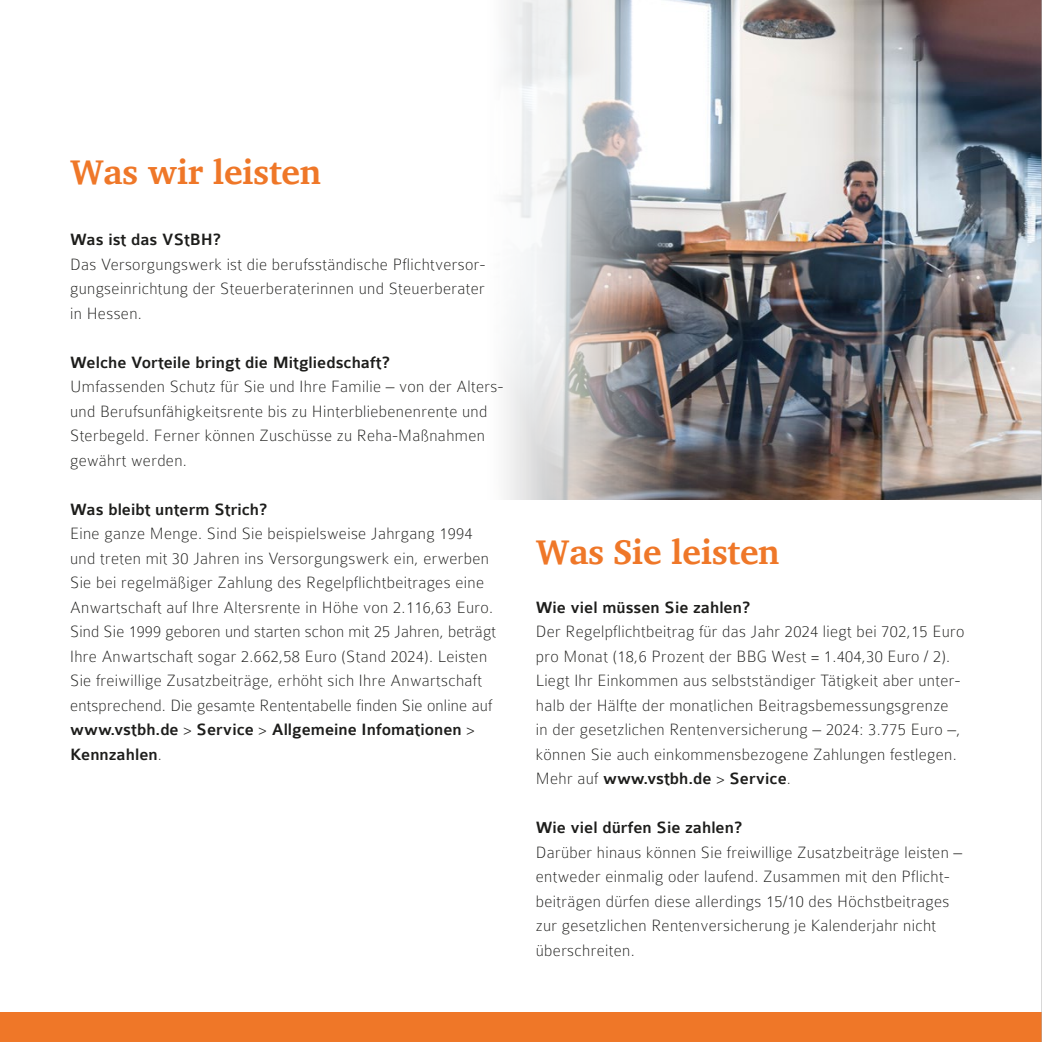
<style>
.page{position:relative;width:1042px;height:1042px;background:#fff}
.page>*{position:absolute;margin:0;border:0;box-sizing:border-box;transform-origin:0 0}
.t1{font:700 35px "Charis SIL";letter-spacing:-.01em;color:#ef7728}
.t2{font:100 17.5px/24.5px "Colaborate";letter-spacing:.02em;color:#1d1d1b}
.t3{font:500 17.5px "Colaborate";color:#1d1d1b}
.s1{font-weight:500}
</style>
<div class="page">
<img style="left:690px;top:0;width:351px;height:500px">
<svg style="left:506px;top:0;width:184px;height:500px"></svg>
<div style="left:0;top:1012px;width:1042px;height:30px;background:#ef7728"></div>
<hr style="left:1041px;top:0;width:1px;height:1042px;background:#b3b2b2">
<h1 class="t1" style="left:70px;top:151px;width:253px">Was wir leisten</h1>
<p class="t3" style="left:70px;top:230px;width:152px">Was ist das VStBH?</p>
<p class="t2" style="left:70px;top:252px;width:417px;text-align:justify">Das Versorgungswerk ist die berufsständische Pflichtversor&shy;gungseinrichtung der Steuerberaterinnen und Steuerberater in Hessen.</p>
<p class="t3" style="left:70px;top:353px;width:321px">Welche Vorteile bringt die Mitgliedschaft?</p>
<p class="t2" style="left:70px;top:374px;width:435px">Umfassenden Schutz für Sie und Ihre Familie – von der Alters&shy;und Berufsunfähigkeitsrente bis zu Hinterbliebenenrente und Sterbegeld. Ferner können Zuschüsse zu Reha-Maßnahmen gewährt werden.</p>
<p class="t3" style="left:70px;top:500px;width:199px">Was bleibt unterm Strich?</p>
<p class="t2" style="left:70px;top:521px;width:427px">Eine ganze Menge. Sind Sie beispielsweise Jahrgang 1994 und treten mit 30 Jahren ins Versorgungswerk ein, erwerben Sie bei regelmäßiger Zahlung des Regelpflichtbeitrages eine Anwartschaft auf Ihre Altersrente in Höhe von 2.116,63 Euro.<br>Sind Sie 1999 geboren und starten schon mit 25 Jahren, beträgt Ihre Anwartschaft sogar 2.662,58 Euro (Stand 2024). Leisten Sie freiwillige Zusatzbeiträge, erhöht sich Ihre Anwartschaft entsprechend. Die gesamte Rententabelle finden Sie online auf <span class="s1">www.vstbh.de</span> &gt; <span class="s1">Service</span> &gt; <span class="s1">Allgemeine Infomationen</span> &gt; <span class="s1">Kennzahlen</span>.</p>
<h1 class="t1" style="left:536px;top:531px;width:246px">Was Sie leisten</h1>
<p class="t3" style="left:536px;top:598px;width:216px">Wie viel müssen Sie zahlen?</p>
<p class="t2" style="left:536px;top:619px;width:430px">Der Regelpflichtbeitrag für das Jahr 2024 liegt bei 702,15 Euro pro Monat (18,6 Prozent der BBG West = 1.404,30 Euro / 2).<br>Liegt Ihr Einkommen aus selbstständiger Tätigkeit aber unter&shy;halb der Hälfte der monatlichen Beitragsbemessungsgrenze in der gesetzlichen Rentenversicherung – 2024: 3.775 Euro –, können Sie auch einkommensbezogene Zahlungen festlegen.<br>Mehr auf <span class="s1">www.vstbh.de</span> &gt; <span class="s1">Service</span>.</p>
<p class="t3" style="left:536px;top:818px;width:208px">Wie viel dürfen Sie zahlen?</p>
<p class="t2" style="left:536px;top:840px;width:428px">Darüber hinaus können Sie freiwillige Zusatzbeiträge leisten – entweder einmalig oder laufend. Zusammen mit den Pflicht&shy;beiträgen dürfen diese allerdings 15/10 des Höchstbeitrages zur gesetzlichen Rentenversicherung je Kalenderjahr nicht überschreiten.</p>
</div>
